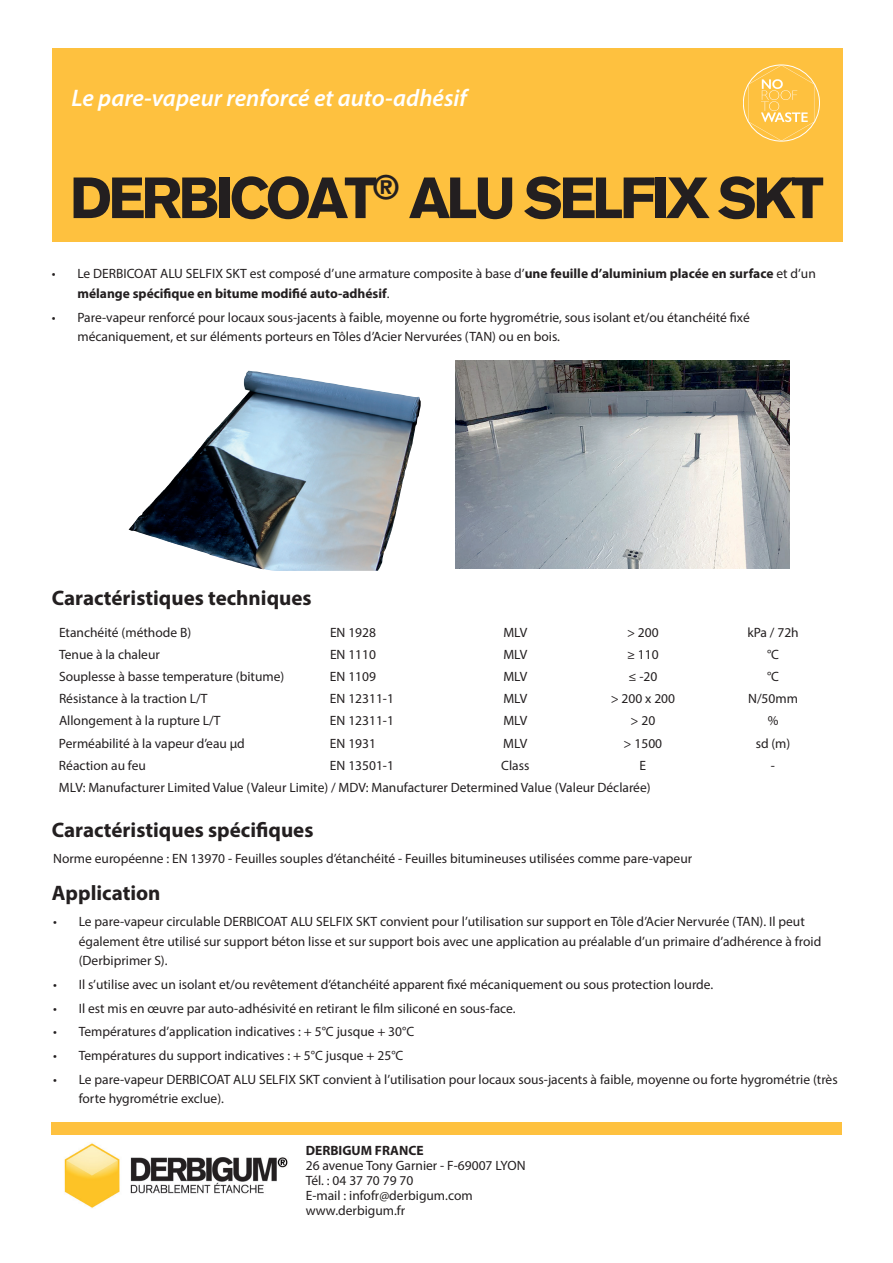
<style>
.page{position:relative;width:893px;height:1263px;background:#fff}
.page>*{position:absolute;margin:0;border:0;box-sizing:border-box;transform-origin:0 0}
.t1{font:900 57px "Akzidenz Grotesk";letter-spacing:-.07em;color:#231f20}
.t2{font:italic 600 24px "Myriad Pro";color:#fff}
.t3{font:700 21px "Myriad Pro";color:#231f20}
.t4{font:13.5px/19.5px "Myriad Pro";color:#231f20}
.t5{font:700 13.5px/19.5px "Myriad Pro";color:#231f20}
.s1{font-weight:400}
</style>
<div class="page">
<div style="left:52px;top:48px;width:791px;height:193px;background:#fec13f"></div>
<img style="left:128px;top:371px;width:293px;height:200px">
<img style="left:455px;top:360px;width:334px;height:209px">
<img style="left:64px;top:1143px;width:224px;height:65px">
<div style="left:52px;top:1123px;width:790px;height:12px;background:#fec13f"></div>
<svg style="left:749px;top:65px;width:65px;height:76px"></svg>
<h2 class="t2" style="left:72px;top:82px;width:397px">Le pare-vapeur renforcé et auto-adhésif</h2>
<h1 class="t1" style="left:70px;top:164px;width:755px">DERBICOAT<sup>®</sup> ALU SELFIX SKT</h1>
<p class="t5" style="left:77px;top:264px;width:740px;text-indent:-26px"><span class="s1">• Le DERBICOAT ALU SELFIX SKT est composé d’une armature composite à base d’</span>une feuille d’aluminium placée en surface <span class="s1">et d’un </span>mélange spécifique en bitume modifié auto-adhésif<span class="s1">.</span></p>
<p class="t4" style="left:77px;top:307px;width:674px;text-indent:-26px">• Pare-vapeur renforcé pour locaux sous-jacents à faible, moyenne ou forte hygrométrie, sous isolant et/ou étanchéité fixé mécaniquement, et sur éléments porteurs en Tôles d’Acier Nervurées (TAN) ou en bois.</p>
<h3 class="t3" style="left:52px;top:584px;width:261px">Caractéristiques techniques</h3>
<p class="t4" style="left:59px;top:622px;width:134px">Etanchéité (méthode B)</p>
<p class="t4" style="left:330px;top:622px;width:48px">EN 1928</p>
<p class="t4" style="left:503px;top:622px;width:25px">MLV</p>
<p class="t4" style="left:627px;top:622px;width:33px">&gt; 200</p>
<p class="t4" style="left:747px;top:622px;width:53px">kPa / 72h</p>
<p class="t4" style="left:59px;top:644px;width:102px">Tenue à la chaleur</p>
<p class="t4" style="left:330px;top:644px;width:48px">EN 1110</p>
<p class="t4" style="left:503px;top:644px;width:25px">MLV</p>
<p class="t4" style="left:627px;top:644px;width:33px">≥ 110</p>
<p class="t4" style="left:767px;top:644px;width:14px">°C</p>
<p class="t4" style="left:59px;top:666px;width:227px">Souplesse à basse temperature (bitume)</p>
<p class="t4" style="left:330px;top:666px;width:48px">EN 1109</p>
<p class="t4" style="left:503px;top:666px;width:25px">MLV</p>
<p class="t4" style="left:628px;top:666px;width:30px">≤ -20</p>
<p class="t4" style="left:767px;top:666px;width:14px">°C</p>
<p class="t4" style="left:59px;top:688px;width:150px">Résistance à la traction L/T</p>
<p class="t4" style="left:330px;top:688px;width:66px">EN 12311-1</p>
<p class="t4" style="left:503px;top:688px;width:25px">MLV</p>
<p class="t4" style="left:611px;top:688px;width:66px">&gt; 200 x 200</p>
<p class="t4" style="left:748px;top:688px;width:51px">N/50mm</p>
<p class="t4" style="left:59px;top:711px;width:163px">Allongement à la rupture L/T</p>
<p class="t4" style="left:330px;top:711px;width:66px">EN 12311-1</p>
<p class="t4" style="left:503px;top:711px;width:25px">MLV</p>
<p class="t4" style="left:630px;top:711px;width:26px">&gt; 20</p>
<p class="t4" style="left:768px;top:711px;width:12px">%</p>
<p class="t4" style="left:59px;top:733px;width:187px">Perméabilité à la vapeur d’eau µd</p>
<p class="t4" style="left:330px;top:733px;width:48px">EN 1931</p>
<p class="t4" style="left:503px;top:733px;width:25px">MLV</p>
<p class="t4" style="left:624px;top:733px;width:40px">&gt; 1500</p>
<p class="t4" style="left:756px;top:733px;width:36px">sd (m)</p>
<p class="t4" style="left:59px;top:755px;width:88px">Réaction au feu</p>
<p class="t4" style="left:330px;top:755px;width:66px">EN 13501-1</p>
<p class="t4" style="left:501px;top:755px;width:30px">Class</p>
<p class="t4" style="left:639px;top:755px;width:8px">E</p>
<p class="t4" style="left:771px;top:755px;width:6px">-</p>
<p class="t4" style="left:59px;top:777px;width:593px">MLV: Manufacturer Limited Value (Valeur Limite) / MDV: Manufacturer Determined Value (Valeur Déclarée)</p>
<h3 class="t3" style="left:52px;top:816px;width:263px">Caractéristiques spécifiques</h3>
<p class="t4" style="left:53px;top:848px;width:640px">Norme européenne : EN 13970 - Feuilles souples d’étanchéité - Feuilles bitumineuses utilisées comme pare-vapeur</p>
<h3 class="t3" style="left:52px;top:879px;width:110px">Application</h3>
<p class="t4" style="left:79px;top:912px;width:744px;text-indent:-26px">• Le pare-vapeur circulable DERBICOAT ALU SELFIX SKT convient pour l’utilisation sur support en Tôle d’Acier Nervurée (TAN). Il peut également être utilisé sur support béton lisse et sur support bois avec une application au préalable d’un primaire d’adhérence à froid (Derbiprimer S).</p>
<p class="t4" style="left:53px;top:974px;width:661px">• Il s’utilise avec un isolant et/ou revêtement d’étanchéité apparent fixé mécaniquement ou sous protection lourde.</p>
<p class="t4" style="left:53px;top:998px;width:464px">• Il est mis en œuvre par auto-adhésivité en retirant le film siliconé en sous-face.</p>
<p class="t4" style="left:53px;top:1022px;width:363px">• Températures d’application indicatives : + 5°C jusque + 30°C</p>
<p class="t4" style="left:53px;top:1046px;width:352px">• Températures du support indicatives : + 5°C jusque + 25°C</p>
<p class="t4" style="left:79px;top:1069px;width:760px;text-indent:-26px">• Le pare-vapeur DERBICOAT ALU SELFIX SKT convient à l’utilisation pour locaux sous-jacents à faible, moyenne ou forte hygrométrie (très forte hygrométrie exclue).</p>
<p class="t5" style="left:306px;top:1140px;width:119px">DERBIGUM FRANCE</p>
<p class="t4" style="left:306px;top:1157px;width:221px;line-height:15px">26 avenue Tony Garnier - F-69007 LYON<br>Tél. : 04 37 70 79 70<br>E-mail : infofr@derbigum.com www.derbigum.fr</p>
</div>
